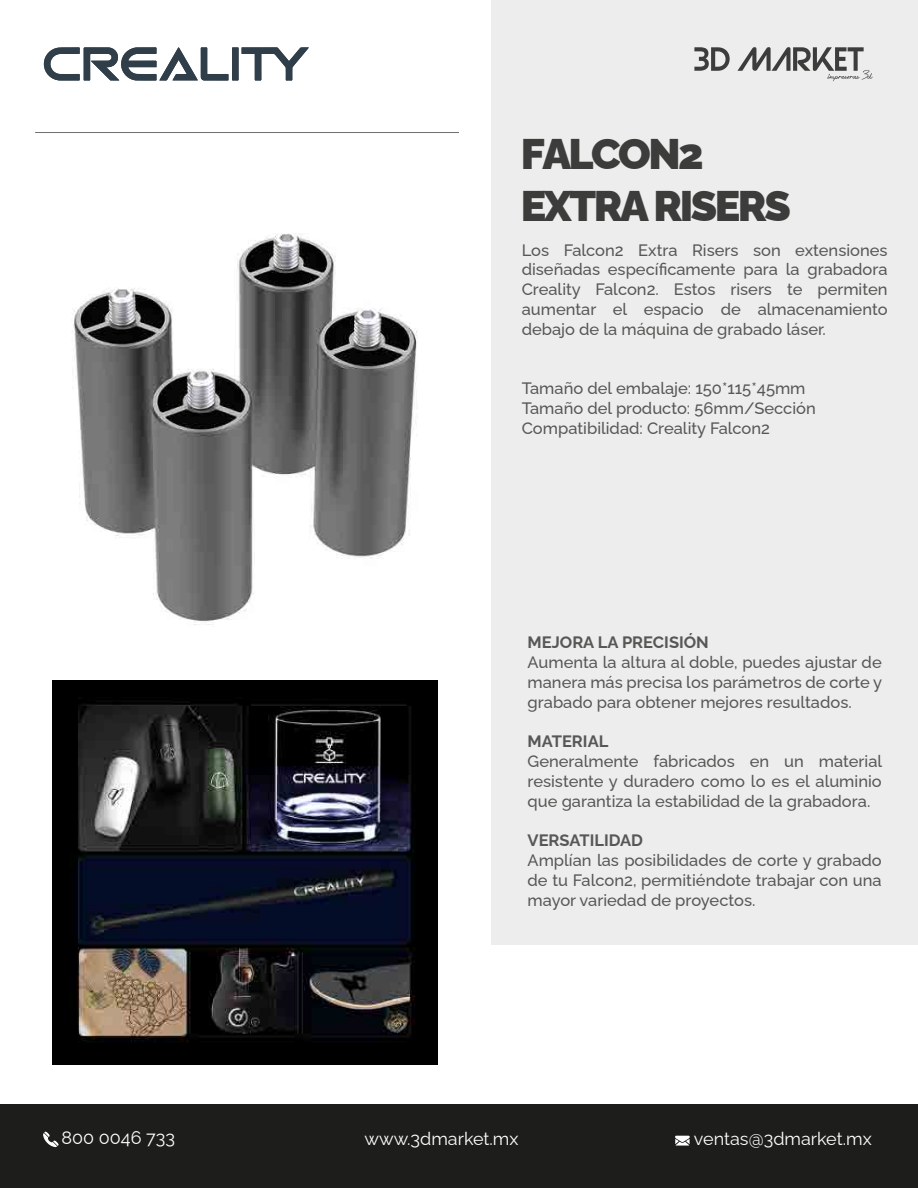
<style>
.page{position:relative;width:918px;height:1188px;background:#fff}
.page>*{position:absolute;margin:0;border:0;box-sizing:border-box;transform-origin:0 0}
.t1{font:900 42.9px/51.4px "Raleway";letter-spacing:-.06em;color:#3c3c3b}
.t2{font:100 18px "Raleway";color:#fff}
.t3{font:500 16.5px/19.8px "Raleway";color:#575756;text-align:justify}
.t4{font:100 16.5px "Raleway";color:#575756}
</style>
<div class="page">
<img style="left:52px;top:233px;width:386px;height:448px">
<img style="left:53px;top:680px;width:384px;height:385px">
<div style="left:491px;top:0;width:427px;height:945px;background:#ededed"></div>
<div style="left:0;top:1105px;width:918px;height:83px;background:#1d1d1b"></div>
<svg style="left:43px;top:1131px;width:16px;height:16px"></svg>
<svg style="left:675px;top:1136px;width:15px;height:10px"></svg>
<svg style="left:694px;top:47px;width:36px;height:24px"></svg>
<svg style="left:737px;top:47px;width:136px;height:34px"></svg>
<hr style="left:35px;top:132px;width:424px;height:1px;background:#706f6f">
<svg style="left:44px;top:47px;width:265px;height:34px"></svg>
<h1 class="t1" style="left:521px;top:125px;width:272px">FALCON2<br>EXTRA RISERS</h1>
<p class="t3" style="left:522px;top:238px;width:367px">Los Falcon2 Extra Risers son extensiones diseñadas específicamente para la grabadora Creality Falcon2. Estos risers te permiten aumentar el espacio de almacenamiento debajo de la máquina de grabado láser.</p>
<p class="t3" style="left:522px;top:377px;width:296px;text-align:left">Tamaño del embalaje: 150*115*45mm<br>Tamaño del producto: 56mm/Sección<br>Compatibilidad: Creality Falcon2</p>
<p class="t4" style="left:528px;top:629px;width:183px">MEJORA LA PRECISIÓN</p>
<p class="t3" style="left:528px;top:651px;width:356px">Aumenta la altura al doble, puedes ajustar de manera más precisa los parámetros de corte y grabado para obtener mejores resultados.</p>
<p class="t4" style="left:528px;top:728px;width:82px">MATERIAL</p>
<p class="t3" style="left:528px;top:750px;width:356px">Generalmente fabricados en un material resistente y duradero como lo es el aluminio que garantiza la estabilidad de la grabadora.</p>
<p class="t4" style="left:528px;top:827px;width:117px">VERSATILIDAD</p>
<p class="t3" style="left:528px;top:849px;width:356px">Amplían las posibilidades de corte y grabado de tu Falcon2, permitiéndote trabajar con una mayor variedad de proyectos.</p>
<p class="t2" style="left:62px;top:1124px;width:115px">800 0046 733</p>
<p class="t2" style="left:365px;top:1124px;width:156px">www.3dmarket.mx</p>
<p class="t2" style="left:694px;top:1125px;width:179px">ventas@3dmarket.mx</p>
</div>
